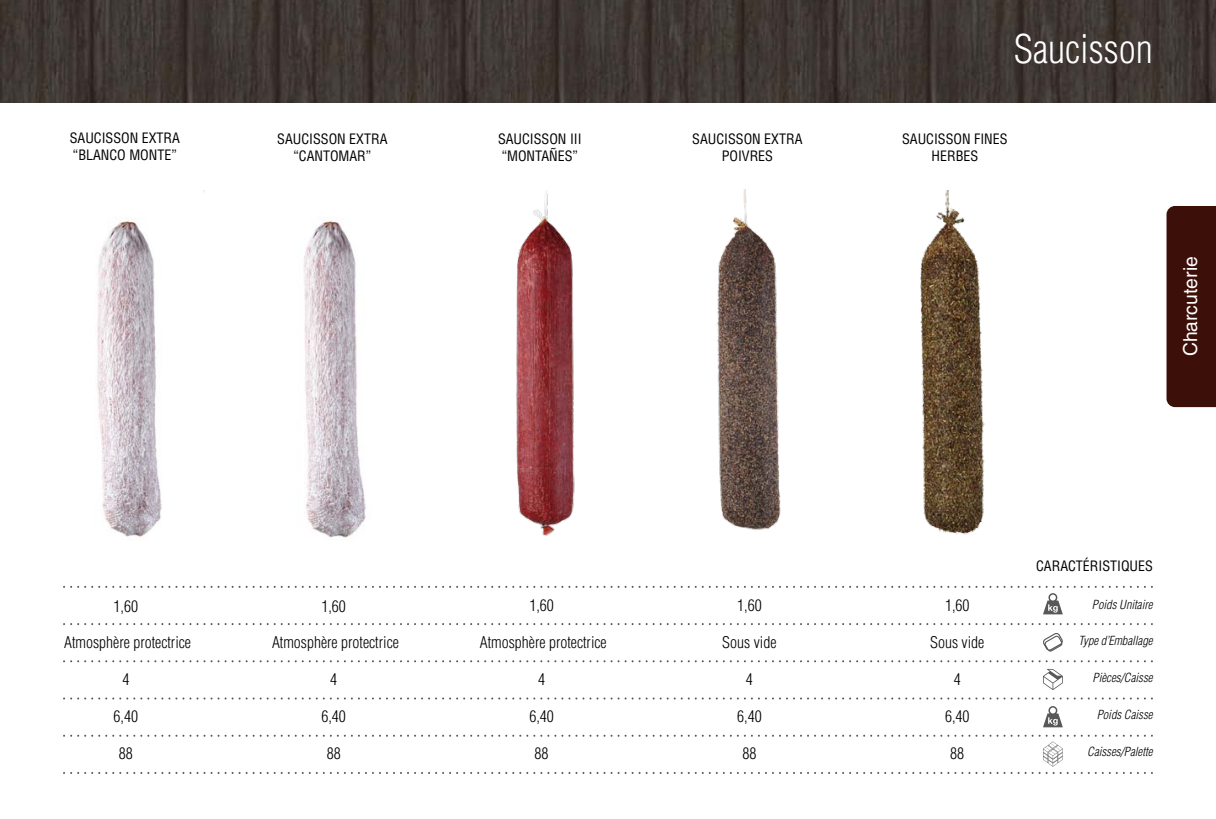
<style>
.page{position:relative;width:1216px;height:819px;background:#fff}
.page>*{position:absolute;margin:0;border:0;box-sizing:border-box;transform-origin:0 0}
.t1{font:300 condensed 38.5px "Helvetica";color:#fff}
.t2{font:19.25px "Helvetica";color:#fff}
.t3{font:300 condensed 15.75px "Helvetica";color:#000}
.t4{font:condensed 14px/16.8px "Helvetica";color:#000;text-align:center}
.t5{font:italic 300 condensed 12.25px "Helvetica";color:#000}
</style>
<div class="page">
<img style="left:0;top:0;width:1215px;height:103px">
<div style="left:1166px;top:206px;width:49px;height:201px;background:#3d0f09"></div>
<svg style="left:64px;top:623px;width:1075px;height:2px"></svg>
<svg style="left:64px;top:660px;width:1075px;height:2px"></svg>
<svg style="left:64px;top:697px;width:1075px;height:2px"></svg>
<svg style="left:64px;top:585px;width:1075px;height:29px"></svg>
<svg style="left:1043px;top:633px;width:19px;height:18px"></svg>
<svg style="left:1043px;top:668px;width:19px;height:22px"></svg>
<svg style="left:64px;top:734px;width:1075px;height:40px"></svg>
<svg style="left:1043px;top:706px;width:19px;height:21px"></svg>
<img style="left:717px;top:189px;width:64px;height:342px">
<img style="left:97px;top:220px;width:65px;height:318px">
<img style="left:203px;top:190px;width:163px;height:348px">
<img style="left:920px;top:190px;width:65px;height:345px">
<img style="left:516px;top:190px;width:59px;height:346px">
<h1 class="t1" style="left:1013px;top:25px;width:140px">Saucisson</h1>
<p class="t4" style="left:70px;top:129px;width:112px;text-align:left">SAUCISSON EXTRA “BLANCO MONTE”</p>
<p class="t4" style="left:277px;top:130px;width:112px">SAUCISSON EXTRA “CANTOMAR”</p>
<p class="t4" style="left:498px;top:130px;width:85px;text-align:left">SAUCISSON III “MONTAÑES”</p>
<p class="t4" style="left:692px;top:130px;width:112px">SAUCISSON EXTRA<br>POIVRES</p>
<p class="t4" style="left:902px;top:130px;width:107px">SAUCISSON FINES<br>HERBES</p>
<p class="t2" style="left:1179px;top:356px;width:101px;rotate:-90deg">Charcuterie</p>
<p class="t3" style="left:114px;top:596px;width:26px">1,60</p>
<p class="t3" style="left:64px;top:632px;width:128px">Atmosphère protectrice</p>
<p class="t3" style="left:122px;top:669px;width:8px">4</p>
<p class="t3" style="left:114px;top:706px;width:26px">6,40</p>
<p class="t3" style="left:119px;top:743px;width:15px">88</p>
<p class="t3" style="left:321px;top:596px;width:26px">1,60</p>
<p class="t3" style="left:272px;top:632px;width:128px">Atmosphère protectrice</p>
<p class="t3" style="left:330px;top:669px;width:8px">4</p>
<p class="t3" style="left:321px;top:706px;width:26px">6,40</p>
<p class="t3" style="left:327px;top:743px;width:15px">88</p>
<p class="t3" style="left:529px;top:596px;width:26px">1,60</p>
<p class="t3" style="left:480px;top:632px;width:128px">Atmosphère protectrice</p>
<p class="t3" style="left:538px;top:669px;width:8px">4</p>
<p class="t3" style="left:529px;top:706px;width:26px">6,40</p>
<p class="t3" style="left:534px;top:743px;width:15px">88</p>
<p class="t3" style="left:737px;top:596px;width:26px">1,60</p>
<p class="t3" style="left:722px;top:632px;width:56px">Sous vide</p>
<p class="t3" style="left:746px;top:669px;width:8px">4</p>
<p class="t3" style="left:737px;top:706px;width:26px">6,40</p>
<p class="t3" style="left:742px;top:743px;width:15px">88</p>
<p class="t3" style="left:945px;top:596px;width:26px">1,60</p>
<p class="t3" style="left:930px;top:632px;width:56px">Sous vide</p>
<p class="t3" style="left:953px;top:669px;width:8px">4</p>
<p class="t3" style="left:945px;top:706px;width:26px">6,40</p>
<p class="t3" style="left:950px;top:743px;width:15px">88</p>
<p class="t4" style="left:1036px;top:557px;width:118px">CARACTÉRISTIQUES</p>
<p class="t5" style="left:1091px;top:596px;width:62px">Poids Unitaire</p>
<p class="t5" style="left:1078px;top:633px;width:76px">Type d’Emballage</p>
<p class="t5" style="left:1092px;top:670px;width:61px">Pièces/Caisse</p>
<p class="t5" style="left:1096px;top:707px;width:57px">Poids Caisse</p>
<p class="t5" style="left:1087px;top:743px;width:67px">Caisses/Palette</p>
</div>
